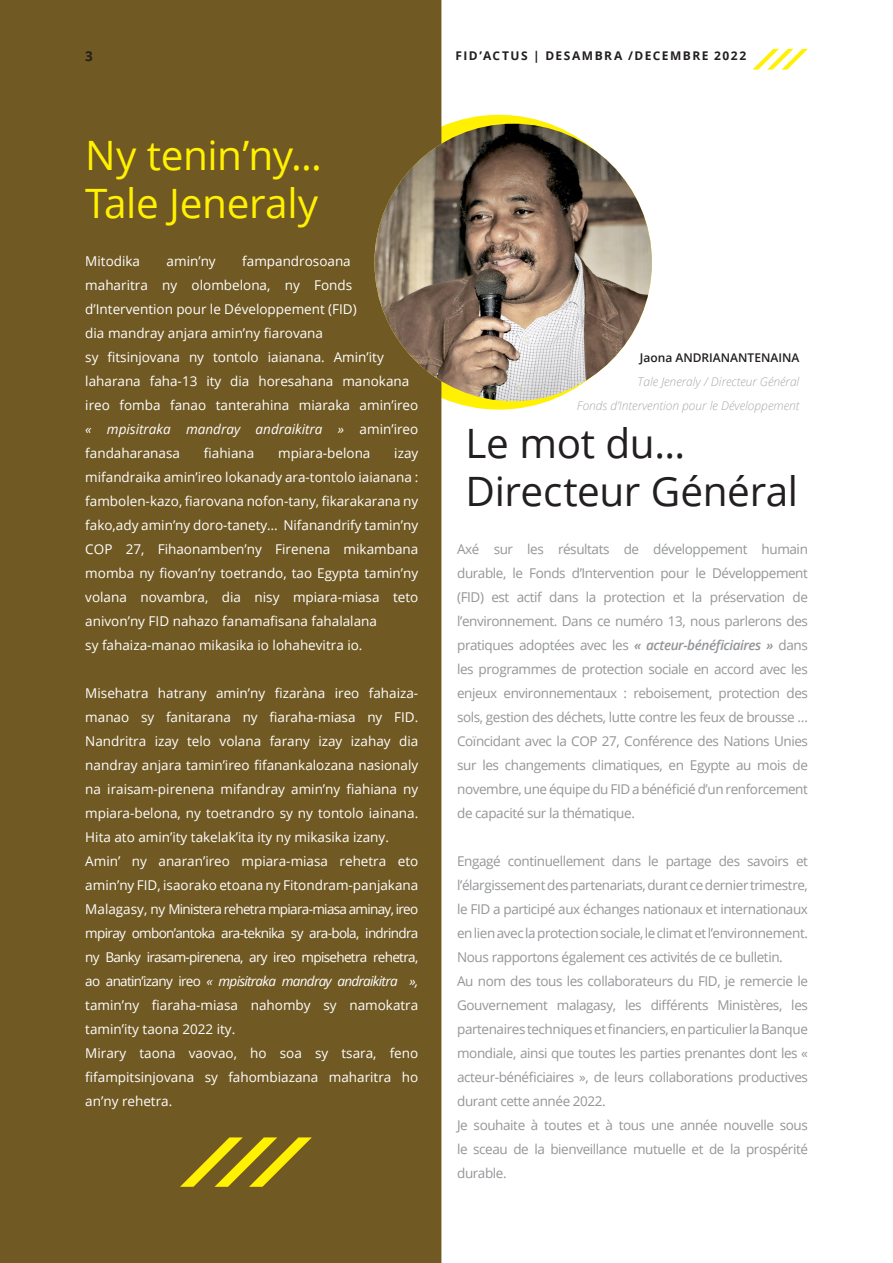
<style>
.page{position:relative;width:893px;height:1263px;background:#fff}
.page>*{position:absolute;margin:0;border:0;box-sizing:border-box;transform-origin:0 0}
.t1{font:40.5px "Open Sans";letter-spacing:-.01em;color:#231f20}
.t2{font:40.5px "Open Sans";letter-spacing:-.01em;color:#fff101}
.t3{font:13.5px/24px "Open Sans";color:#fff;text-align:justify}
.t4{font:13.5px/24px "Open Sans";letter-spacing:-.03em;color:#939598;text-align:justify}
.t5{font:700 13.5px "Open Sans";color:#231f20}
.Address{font:italic 300 12px "Open Sans";color:#a8a9ad}
.t6{font:700 12px "Open Sans";letter-spacing:.12em;color:#231f20}
.Address-2{font:600 12px "Open Sans";color:#231f20}
.s1{font-style:italic}
.s2{font-weight:600;font-style:italic}
</style>
<div class="page">
<div style="left:352px;top:115px;width:294px;height:295px;background:#fff101;border-radius:50%"></div>
<div style="left:0;top:0;width:441px;height:1263px;background:#705923"></div>
<svg style="left:180px;top:1137px;width:132px;height:50px;background:#9b8618"></svg>
<img style="left:374px;top:124px;width:278px;height:277px;border-radius:139px">
<svg style="left:753px;top:49px;width:55px;height:21px"></svg>
<p class="t5" style="left:85px;top:46px;width:9px">3</p>
<p class="t6" style="left:456px;top:47px;width:292px">FID’ACTUS | DESAMBRA /DECEMBRE 2022</p>
<h1 class="t2" style="left:85px;top:127px;width:238px">Ny tenin’ny...</h1>
<h1 class="t2" style="left:85px;top:175px;width:234px">Tale Jeneraly</h1>
<p class="t3" style="left:85px;top:249px;width:335px;text-align:left;text-indent:157px">fampandrosoana<br>maharitra ny olombelona, ny Fonds d’Intervention pour le Développement (FID)<br>dia mandray anjara amin’ny fiarovana<br>sy fitsinjovana ny tontolo iaianana. Amin’ity laharana faha-13 ity dia horesahana manokana ireo fomba fanao tanterahina miaraka amin’ireo <span class="s1">« mpisitraka mandray andraikitra »</span> amin’ireo fandaharanasa</p>
<p class="t3" style="left:85px;top:249px;width:56px">Mitodika</p>
<p class="t3" style="left:167px;top:249px;width:51px">amin’ny</p>
<p class="t3" style="left:204px;top:441px;width:52px">fiahiana</p>
<p class="t3" style="left:278px;top:441px;width:94px">mpiara-belona</p>
<p class="t3" style="left:85px;top:441px;width:335px;text-align:left;text-indent:309px">izay mifandraika amin’ireo lokanady ara-tontolo iaianana : fambolen-kazo, fiarovana nofon-tany, fikarakarana ny fako,ady amin’ny doro-tanety… Nifanandrify tamin’ny COP 27, Fihaonamben’ny Firenena mikambana momba ny fiovan’ny toetrando, tao Egypta tamin’ny volana novambra, dia nisy mpiara-miasa teto anivon’ny FID nahazo fanamafisana fahalalana<br>sy fahaiza-manao mikasika io lohahevitra io.</p>
<p class="t3" style="left:85px;top:681px;width:335px">Misehatra hatrany amin’ny fizaràna ireo fahaiza&shy;manao sy fanitarana ny fiaraha-miasa ny FID.<br>Nandritra izay telo volana farany izay izahay dia nandray anjara tamin’ireo fifanankalozana nasionaly na iraisam-pirenena mifandray amin’ny fiahiana ny mpiara-belona, ny toetrandro sy ny tontolo iainana.<br>Hita ato amin’ity takelak’ita ity ny mikasika izany.</p>
<p class="t3" style="left:85px;top:849px;width:335px">Amin’ ny anaran’ireo mpiara-miasa rehetra eto amin’ny FID, isaorako etoana ny Fitondram-panjakana Malagasy, ny Ministera rehetra mpiara-miasa aminay, ireo mpiray ombon’antoka ara-teknika sy ara-bola, indrindra ny Banky irasam-pirenena, ary ireo mpisehetra rehetra, ao anatin’izany ireo <span class="s1">« mpisitraka mandray andraikitra », </span>tamin’ny fiaraha-miasa nahomby sy namokatra tamin’ity taona 2022 ity.</p>
<p class="t3" style="left:85px;top:1041px;width:335px">Mirary taona vaovao, ho soa sy tsara, feno fifampitsinjovana sy fahombiazana maharitra ho an’ny rehetra.</p>
<p class="Address-2" style="left:640px;top:349px;width:161px">Jaona ANDRIANANTENAINA</p>
<p class="Address" style="left:638px;top:373px;width:163px">Tale Jeneraly / Directeur Général</p>
<p class="Address" style="left:577px;top:397px;width:224px">Fonds d’Intervention pour le Développement</p>
<h1 class="t1" style="left:466px;top:415px;width:221px">Le mot du...</h1>
<h1 class="t1" style="left:466px;top:463px;width:334px">Directeur Général</h1>
<p class="t4" style="left:457px;top:537px;width:352px">Axé sur les résultats de développement humain durable, le Fonds d’Intervention pour le Développement (FID) est actif dans la protection et la préservation de l’environnement. Dans ce numéro 13, nous parlerons des pratiques adoptées avec les <span class="s2">« acteur-bénéficiaires »</span> dans les programmes de protection sociale en accord avec les enjeux environnementaux : reboisement, protection des sols, gestion des déchets, lutte contre les feux de brousse …</p>
<p class="t4" style="left:457px;top:729px;width:352px">Coïncidant avec la COP 27, Conférence des Nations Unies sur les changements climatiques, en Egypte au mois de novembre, une équipe du FID a bénéficié d’un renforcement de capacité sur la thématique.</p>
<p class="t4" style="left:457px;top:849px;width:352px">Engagé continuellement dans le partage des savoirs et l’élargissement des partenariats, durant ce dernier trimestre, le FID a participé aux échanges nationaux et internationaux en lien avec la protection sociale, le climat et l’environnement.<br>Nous rapportons également ces activités de ce bulletin.</p>
<p class="t4" style="left:457px;top:969px;width:352px">Au nom des tous les collaborateurs du FID, je remercie le Gouvernement malagasy, les différents Ministères, les partenaires techniques et financiers, en particulier la Banque mondiale, ainsi que toutes les parties prenantes dont les « acteur-bénéficiaires », de leurs collaborations productives durant cette année 2022.</p>
<p class="t4" style="left:457px;top:1113px;width:352px">Je souhaite à toutes et à tous une année nouvelle sous le sceau de la bienveillance mutuelle et de la prospérité durable.</p>
</div>
